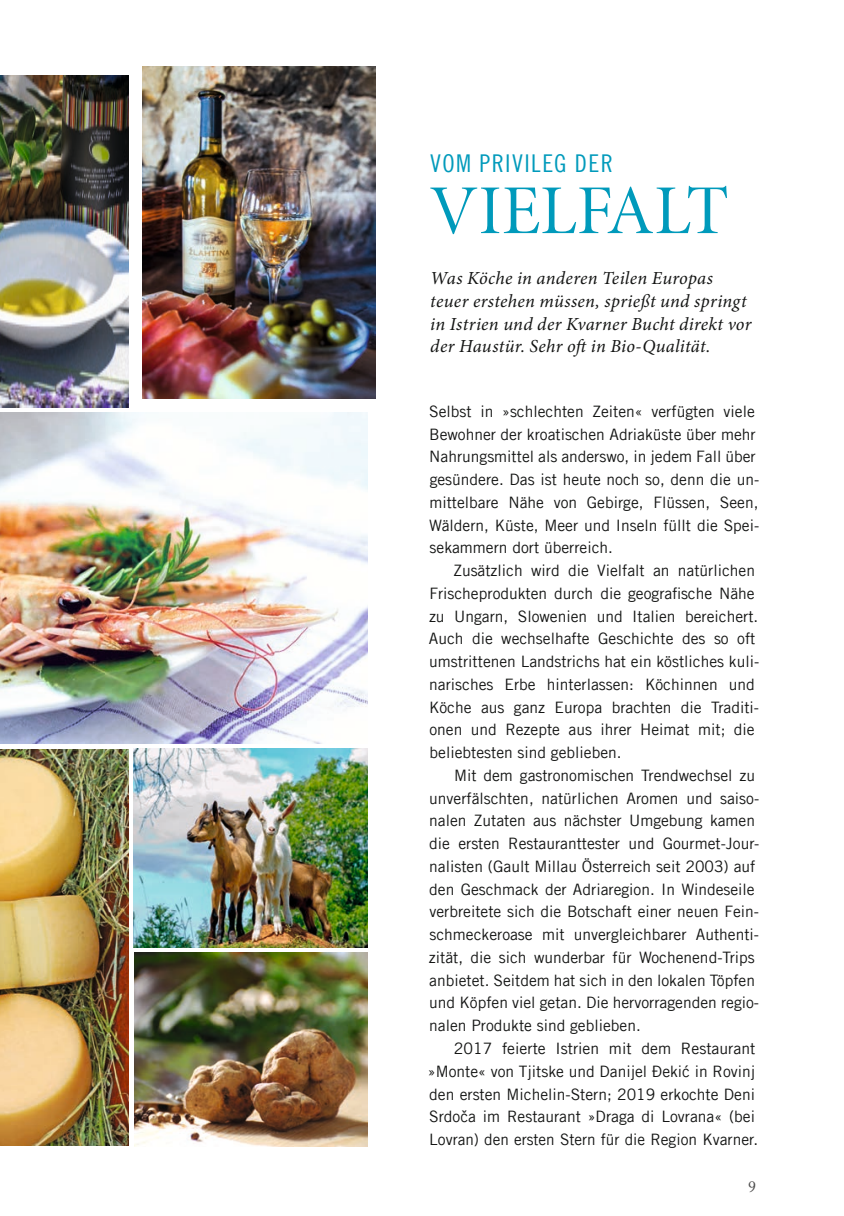
<style>
.page{position:relative;width:844px;height:1216px;background:#fff}
.page>*{position:absolute;margin:0;border:0;box-sizing:border-box;transform-origin:0 0}
._2019_Headline_30{font:70px "Minion Display";letter-spacing:-.005em;color:#009abb}
._2019_Titel_klein{font:24.5px "Trade Gothic LT Com Cn 18";letter-spacing:.055em;color:#009abb}
._2019_Vorspann{font:italic 18.38px/22.8px "Minion Pro";letter-spacing:.015em;color:#131413}
._2019_Fließtext_Bloc{font:15.75px/22.8px "Trade Gothic LT Com";color:#131413}
.t1{font:15.75px "Adobe Caslon Pro";color:#4c4b4b}
</style>
<div class="page">
<img style="left:0;top:76px;width:129px;height:331px">
<img style="left:0;top:749px;width:129px;height:396px">
<img style="left:142px;top:67px;width:233px;height:331px">
<img style="left:134px;top:952px;width:233px;height:194px">
<img style="left:134px;top:749px;width:233px;height:198px">
<img style="left:0;top:412px;width:367px;height:331px">
<p class="_2019_Titel_klein" style="left:430px;top:148px;width:184px">VOM PRIVILEG DER</p>
<p class="_2019_Headline_30" style="left:430px;top:177px;width:299px">VIELFALT</p>
<p class="_2019_Vorspann" style="left:430px;top:267px;width:322px">Was Köche in anderen Teilen Europas teuer erstehen müssen, sprießt und springt in Istrien und der Kvarner Bucht direkt vor der Haustür. Sehr oft in Bio-Qualität.</p>
<p class="_2019_Fließtext_Bloc" style="left:429px;top:399px;width:331px">Selbst in »schlechten Zeiten« verfügten viele Bewohner der kroatischen Adriaküste über mehr Nahrungsmittel als anderswo, in jedem Fall über gesündere. Das ist heute noch so, denn die un&shy;mittelbare Nähe von Gebirge, Flüssen, Seen, Wäldern, Küste, Meer und Inseln füllt die Spei&shy;sekammern dort überreich.</p>
<p class="_2019_Fließtext_Bloc" style="left:429px;top:559px;width:332px;text-indent:24px">Zusätzlich wird die Vielfalt an natürlichen Frischeprodukten durch die geografische Nähe zu Ungarn, Slowenien und Italien bereichert.<br>Auch die wechselhafte Geschichte des so oft umstrittenen Landstrichs hat ein köstliches kuli&shy;narisches Erbe hinterlassen: Köchinnen und Köche aus ganz Europa brachten die Traditi&shy;onen und Rezepte aus ihrer Heimat mit; die beliebtesten sind geblieben.</p>
<p class="_2019_Fließtext_Bloc" style="left:429px;top:763px;width:331px;text-indent:25px">Mit dem gastronomischen Trendwechsel zu unverfälschten, natürlichen Aromen und saiso&shy;nalen Zutaten aus nächster Umgebung kamen die ersten Restauranttester und Gourmet-Jour&shy;nalisten (Gault Millau Österreich seit 2003) auf den Geschmack der Adriaregion. In Windeseile verbreitete sich die Botschaft einer neuen Fein&shy;schmeckeroase mit unvergleichbarer Authenti&shy;zität, die sich wunderbar für Wochenend-Trips anbietet. Seitdem hat sich in den lokalen Töpfen und Köpfen viel getan. Die hervorragenden regio&shy;nalen Produkte sind geblieben.</p>
<p class="_2019_Fließtext_Bloc" style="left:428px;top:1036px;width:332px;text-indent:26px">2017 feierte Istrien mit dem Restaurant »Monte« von Tjitske und Danijel Ðekić in Rovinj den ersten Michelin-Stern; 2019 erkochte Deni Srdoča im Restaurant »Draga di Lovrana« (bei Lovran) den ersten Stern für die Region Kvarner.</p>
<p class="t1" style="left:748px;top:1177px;width:9px">9</p>
</div>
